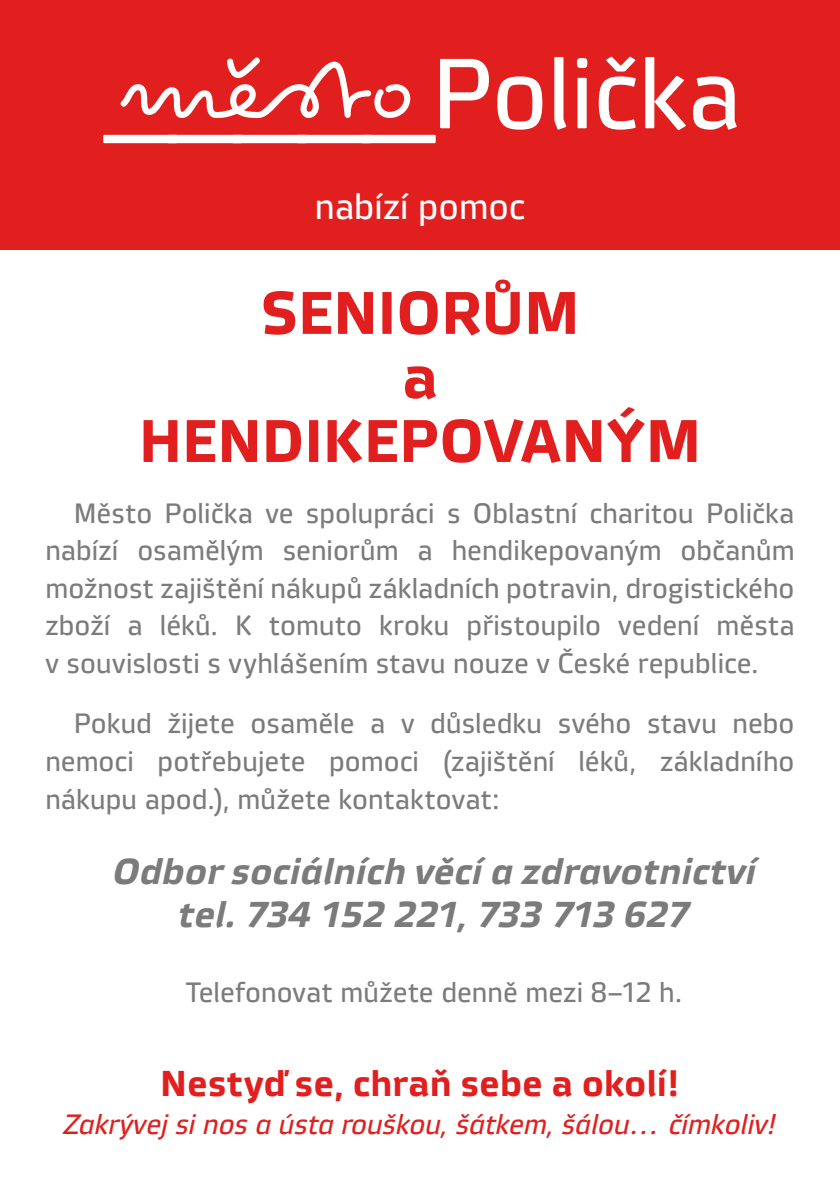
<style>
.page{position:relative;width:840px;height:1191px;background:#fff}
.page>*{position:absolute;margin:0;border:0;box-sizing:border-box;transform-origin:0 0}
.t1{font:700 60px/64px "Vida 32 Pro";letter-spacing:-.005em;color:#e11f1f;text-align:center}
.t2{font:italic 700 36px/43.2px "Vida 32 Pro";letter-spacing:.005em;color:#7c7b7b;text-align:center}
.t3{font:700 36px "Vida 32 Pro";letter-spacing:.005em;color:#e11f1f}
.t4{font:36px "Vida 32 Pro";color:#fff}
.t5{font:28px/37.6px "Vida 32 Pro";letter-spacing:.005em;color:#7c7b7b;text-align:justify}
.t6{font:italic 28px "Vida 32 Pro";color:#e11f1f}
</style>
<div class="page">
<div style="left:0;top:0;width:839px;height:249px;background:#e11f1f"></div>
<svg style="left:103px;top:57px;width:633px;height:86px"></svg>
<svg style="left:120px;top:58px;width:290px;height:60px"></svg>
<p class="t4" style="left:315px;top:180px;width:211px">nabízí pomoc</p>
<h1 class="t1" style="left:138px;top:278px;width:564px">seniorům<br>a hendikepovaným</h1>
<p class="t5" style="left:45px;top:493px;width:750px;text-indent:28px">Město Polička ve spolupráci s Oblastní charitou Polička nabízí osamělým seniorům a hendikepovaným občanům možnost zajištění nákupů základních potravin, drogistického zboží a léků. K tomuto kroku přistoupilo vedení města v souvislosti s vyhlášením stavu nouze v České republice.</p>
<p class="t5" style="left:45px;top:703px;width:750px;text-indent:28px">Pokud žijete osaměle a v důsledku svého stavu nebo nemoci potřebujete pomoci (zajištění léků, základního nákupu apod.), můžete kontaktovat:</p>
<p class="t2" style="left:112px;top:848px;width:644px">Odbor sociálních věcí a zdravotnictví tel. 734 152 221, 733 713 627</p>
<p class="t5" style="left:186px;top:972px;width:497px">Telefonovat můžete denně mezi 8–12 h.</p>
<p class="t3" style="left:160px;top:1056px;width:521px">N estyď se, chraň sebe a okolí!</p>
<p class="t6" style="left:63px;top:1104px;width:714px">Zakrývej si nos a ústa rouškou, šátkem, šálou… čímkoliv!</p>
</div>
